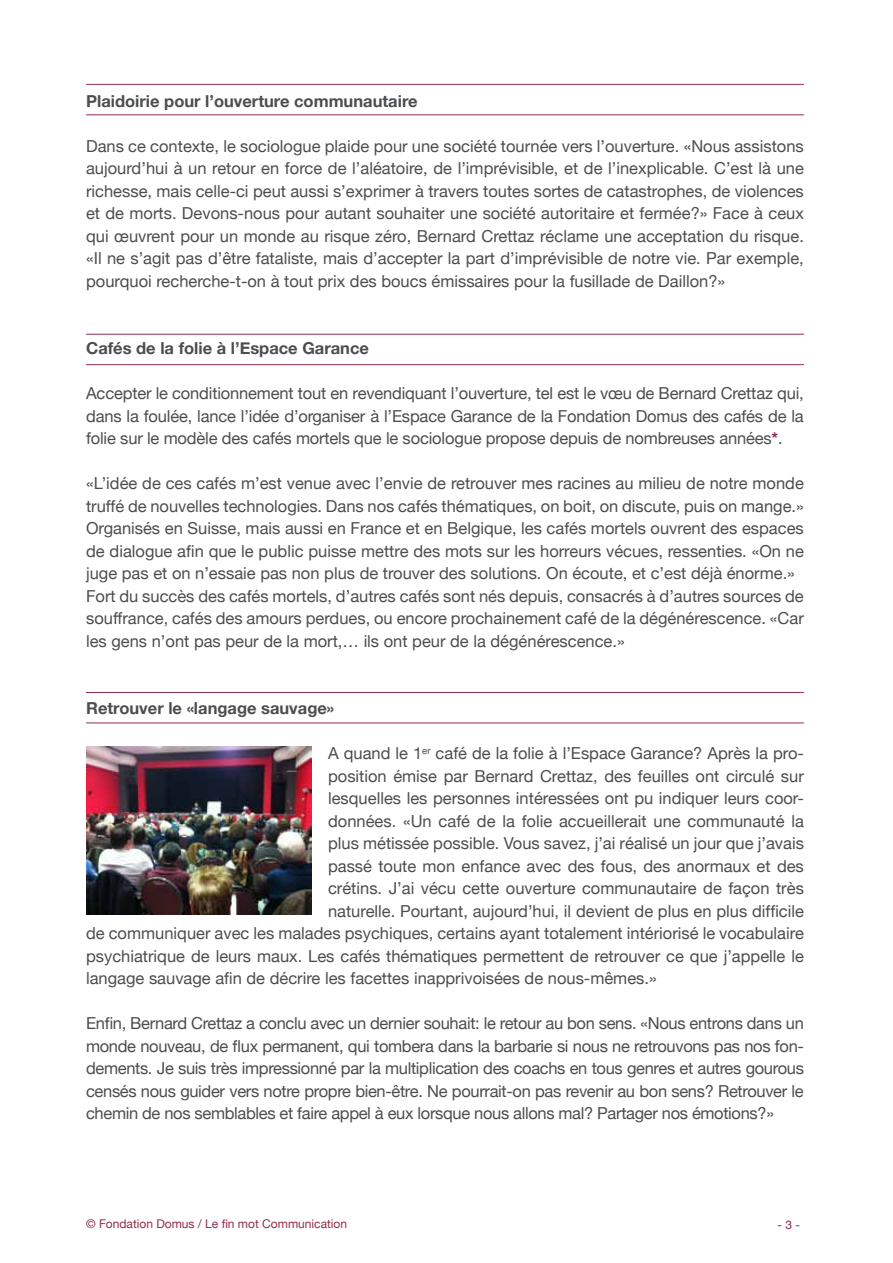
<style>
.page{position:relative;width:893px;height:1263px;background:#fff}
.page>*{position:absolute;margin:0;border:0;box-sizing:border-box;transform-origin:0 0}
.t1{font:16.5px/22.5px "Helvetica Neue";color:#4b4d4f;text-align:justify}
.t2{font:700 16.5px "Helvetica Neue";color:#4b4d4f}
.t3{font:12px "Helvetica Neue";color:#932c47}
.s1{font-weight:700;color:#932c47}
</style>
<div class="page">
<hr style="left:86px;top:84px;width:718px;height:1px;background:#932c47">
<hr style="left:86px;top:334px;width:718px;height:1px;background:#932c47">
<hr style="left:86px;top:692px;width:718px;height:1px;background:#932c47">
<hr style="left:86px;top:114px;width:718px;height:1px;background:#932c47">
<hr style="left:86px;top:364px;width:718px;height:1px;background:#932c47">
<hr style="left:86px;top:722px;width:718px;height:1px;background:#932c47">
<img style="left:86px;top:746px;width:225px;height:168px">
<p class="t2" style="left:86px;top:91px;width:333px">Plaidoirie pour l’ouverture communautaire</p>
<p class="t1" style="left:86px;top:134px;width:719px">Dans ce contexte, le sociologue plaide pour une société tournée vers l’ouverture. «Nous assistons aujourd’hui à un retour en force de l’aléatoire, de l’imprévisible, et de l’inexplicable. C’est là une richesse, mais celle-ci peut aussi s’exprimer à travers toutes sortes de catastrophes, de violences et de morts. Devons-nous pour autant souhaiter une société autoritaire et fermée?» Face à ceux qui œuvrent pour un monde au risque zéro, Bernard Crettaz réclame une acceptation du risque. «Il ne s’agit pas d’être fataliste, mais d’accepter la part d’imprévisible de notre vie. Par exemple, pourquoi recherche-t-on à tout prix des boucs émissaires pour la fusillade de Daillon?»</p>
<p class="t2" style="left:86px;top:338px;width:284px">Cafés de la folie à l’Espace Garance</p>
<p class="t1" style="left:86px;top:382px;width:719px">Accepter le conditionnement tout en revendiquant l’ouverture, tel est le vœu de Bernard Crettaz qui, dans la foulée, lance l’idée d’organiser à l’Espace Garance de la Fondation Domus des cafés de la folie sur le modèle des cafés mortels que le sociologue propose depuis de nombreuses années<span class="s1">*</span>.</p>
<p class="t1" style="left:86px;top:472px;width:719px;text-align:left">«L’idée de ces cafés m’est venue avec l’envie de retrouver mes racines au milieu de notre monde truffé de nouvelles technologies. Dans nos cafés thématiques, on boit, on discute, puis on mange.» Organisés en Suisse, mais aussi en France et en Belgique, les cafés mortels ouvrent des espaces de dialogue afin que le public puisse mettre des mots sur les horreurs vécues, ressenties. «On ne juge pas et on n’essaie pas non plus de trouver des solutions. On écoute, et c’est déjà énorme.» Fort du succès des cafés mortels, d’autres cafés sont nés depuis, consacrés à d’autres sources de souffrance, cafés des amours perdues, ou encore prochainement café de la dégénérescence. «Car les gens n’ont pas peur de la mort,… ils ont peur de la dégénérescence.»</p>
<p class="t2" style="left:86px;top:698px;width:250px">Retrouver le «langage sauvage»</p>
<p class="t1" style="left:328px;top:742px;width:477px">A quand le 1<sup>er</sup> café de la folie à l’Espace Garance? Après la pro-</p>
<p class="t1" style="left:328px;top:764px;width:477px">position émise par Bernard Crettaz, des feuilles ont circulé sur</p>
<p class="t1" style="left:328px;top:787px;width:477px">lesquelles les personnes intéressées ont pu indiquer leurs coor-</p>
<p class="t1" style="left:328px;top:809px;width:477px">données. «Un café de la folie accueillerait une communauté la</p>
<p class="t1" style="left:328px;top:832px;width:477px">plus métissée possible. Vous savez, j’ai réalisé un jour que j’avais</p>
<p class="t1" style="left:328px;top:854px;width:477px">passé toute mon enfance avec des fous, des anormaux et des</p>
<p class="t1" style="left:328px;top:877px;width:477px">crétins. J’ai vécu cette ouverture communautaire de façon très</p>
<p class="t1" style="left:328px;top:899px;width:477px">naturelle. Pourtant, aujourd’hui, il devient de plus en plus difficile</p>
<p class="t1" style="left:86px;top:922px;width:719px">de communiquer avec les malades psychiques, certains ayant totalement intériorisé le vocabulaire</p>
<p class="t1" style="left:86px;top:944px;width:719px">psychiatrique de leurs maux. Les cafés thématiques permettent de retrouver ce que j’appelle le</p>
<p class="t1" style="left:86px;top:967px;width:572px">langage sauvage afin de décrire les facettes inapprivoisées de nous-mêmes.»</p>
<p class="t1" style="left:86px;top:1012px;width:719px">Enfin, Bernard Crettaz a conclu avec un dernier souhait: le retour au bon sens. «Nous entrons dans un monde nouveau, de flux permanent, qui tombera dans la barbarie si nous ne retrouvons pas nos fon&shy;dements. Je suis très impressionné par la multiplication des coachs en tous genres et autres gourous censés nous guider vers notre propre bien-être. Ne pourrait-on pas revenir au bon sens? Retrouver le chemin de nos semblables et faire appel à eux lorsque nous allons mal? Partager nos émotions?»</p>
<p class="t3" style="left:86px;top:1216px;width:263px">© Fondation Domus / Le fin mot Communication</p>
<p class="t3" style="left:777px;top:1217px;width:24px">- 3 -</p>
</div>
